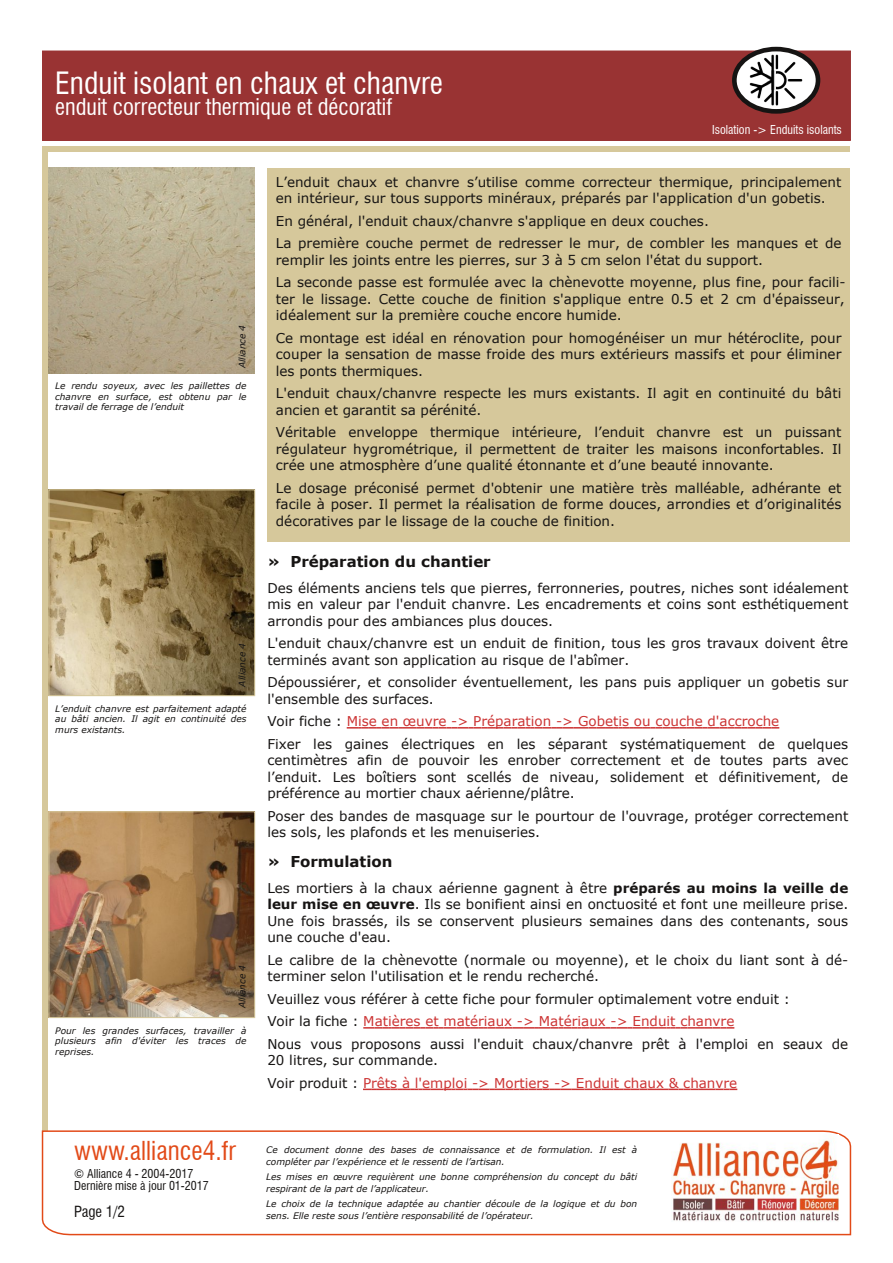
<style>
.page{position:relative;width:893px;height:1263px;background:#fff}
.page>*{position:absolute;margin:0;border:0;box-sizing:border-box;transform-origin:0 0}
.t1{font:condensed 30px "Swiss 721 BT";color:#fff}
.t2{font:condensed 25.5px "Swiss 721 BT";color:#e24a18}
.t3{font:condensed 22.5px "Swiss 721 BT";color:#fff}
.t4{font:700 15px "Verdana";color:#161413}
.t5{font:condensed 15px "Swiss 721 BT";color:#161413}
.t6{font:13.5px/16.5px "Verdana";color:#161413}
.t7{font:13.5px/22.5px "Verdana";color:#c33}
.t8{font:condensed 12px/12px "Swiss 721 BT";color:#161413}
.t9{font:condensed 12px "Swiss 721 BT";color:#fff}
.t10{font:italic 9px/10.5px "Verdana";color:#161413}
.s1{color:#c33}
.s2{font-weight:700}
.s3{color:#161413}
</style>
<div class="page">
<div style="left:43px;top:147px;width:5px;height:1025px;background:#d6c89b"></div>
<svg style="left:41px;top:1130px;width:811px;height:106px"></svg>
<div style="left:43px;top:51px;width:807px;height:89px;background:#933"></div>
<div style="left:43px;top:146px;width:807px;height:6px;background:#d6c89b"></div>
<img style="left:671px;top:1134px;width:167px;height:95px">
<svg style="left:734px;top:49px;width:84px;height:62px"></svg>
<div style="left:732px;top:47px;width:88px;height:67px;border:5px solid #161413;border-radius:50%"></div>
<img style="left:750px;top:55px;width:52px;height:51px">
<img style="left:51px;top:814px;width:202px;height:201px">
<div style="left:49px;top:812px;width:206px;height:205px;border:1px solid #d6c89b"></div>
<img style="left:51px;top:492px;width:202px;height:202px">
<div style="left:49px;top:490px;width:206px;height:206px;border:1px solid #d6c89b"></div>
<img style="left:49px;top:168px;width:205px;height:205px">
<svg style="left:347px;top:727px;width:432px;height:1px"></svg>
<svg style="left:363px;top:1027px;width:371px;height:1px"></svg>
<svg style="left:363px;top:1088px;width:374px;height:2px"></svg>
<div style="left:267px;top:168px;width:583px;height:373px;background:#d6c89b"></div>
<h1 class="t1" style="left:55px;top:65px;width:389px">Enduit isolant en chaux et chanvre</h1>
<h3 class="t3" style="left:55px;top:93px;width:338px">enduit correcteur thermique et décoratif</h3>
<p class="t9" style="left:712px;top:122px;width:131px">Isolation -&gt; Enduits isolants</p>
<p class="t10" style="left:237px;top:368px;width:45px;rotate:-90deg">Alliance 4</p>
<p class="t10" style="left:55px;top:380px;width:193px;text-align:justify">Le rendu soyeux, avec les paillettes de chanvre en surface, est obtenu par le travail de ferrage de l’enduit</p>
<p class="t10" style="left:237px;top:686px;width:45px;rotate:-90deg">Alliance 4</p>
<p class="t10" style="left:55px;top:703px;width:193px;text-align:justify">L’enduit chanvre est parfaitement adapté au bâti ancien. Il agit en continuité des murs existants.</p>
<p class="t10" style="left:237px;top:1008px;width:45px;rotate:-90deg">Alliance 4</p>
<p class="t10" style="left:55px;top:1025px;width:193px;text-align:justify">Pour les grandes surfaces, travailler à plusieurs afin d'éviter les traces de reprises.</p>
<p class="t6" style="left:276px;top:173px;width:567px">L’enduit chaux et chanvre s’utilise comme correcteur thermique, principalement en intérieur, sur tous supports minéraux, préparés par l'application d'un gobetis.</p>
<p class="t6" style="left:276px;top:209px;width:567px;line-height:22.5px">En général, l'enduit chaux/chanvre s'applique en deux couches.<br>La première couche permet de redresser le mur, de combler les manques et de</p>
<p class="t6" style="left:276px;top:248px;width:571px;line-height:22.5px">remplir les joints entre les pierres, sur 3 à 5 cm selon l'état du support.<br>La seconde passe est formulée avec la chènevotte moyenne, plus fine, pour facili-</p>
<p class="t6" style="left:276px;top:290px;width:570px">ter le lissage. Cette couche de finition s'applique entre 0.5 et 2 cm d'épaisseur, idéalement sur la première couche encore humide.</p>
<p class="t6" style="left:276px;top:329px;width:567px;text-align:justify">Ce montage est idéal en rénovation pour homogénéiser un mur hétéroclite, pour couper la sensation de masse froide des murs extérieurs massifs et pour éliminer les ponts thermiques.</p>
<p class="t6" style="left:276px;top:385px;width:567px">L'enduit chaux/chanvre respecte les murs existants. Il agit en continuité du bâti ancien et garantit sa pérénité.</p>
<p class="t6" style="left:276px;top:424px;width:567px;text-align:justify">Véritable enveloppe thermique intérieure, l’enduit chanvre est un puissant régulateur hygrométrique, il permettent de traiter les maisons inconfortables. Il crée une atmosphère d’une qualité étonnante et d’une beauté innovante.</p>
<p class="t6" style="left:276px;top:479px;width:567px;text-align:justify">Le dosage préconisé permet d'obtenir une matière très malléable, adhérante et facile à poser. Il permet la réalisation de forme douces, arrondies et d’originalités décoratives par le lissage de la couche de finition.</p>
<p class="t4" style="left:267px;top:552px;width:225px">» Préparation du chantier</p>
<p class="t6" style="left:267px;top:579px;width:582px;text-align:justify">Des éléments anciens tels que pierres, ferronneries, poutres, niches sont idéalement mis en valeur par l'enduit chanvre. Les encadrements et coins sont esthétiquement arrondis pour des ambiances plus douces.</p>
<p class="t6" style="left:267px;top:635px;width:582px">L'enduit chaux/chanvre est un enduit de finition, tous les gros travaux doivent être terminés avant son application au risque de l'abîmer.</p>
<p class="t6" style="left:267px;top:674px;width:582px">Dépoussiérer, et consolider éventuellement, les pans puis appliquer un gobetis sur l'ensemble des surfaces.</p>
<p class="t6" style="left:267px;top:710px;width:582px;line-height:22.5px">Voir fiche : <span class="s1">Mise en œuvre -&gt; Préparation -&gt; Gobetis ou couche d'accroche<br></span>Fixer les gaines électriques en les séparant systématiquement de quelques</p>
<p class="t6" style="left:267px;top:752px;width:582px;text-align:justify">centimètres afin de pouvoir les enrober correctement et de toutes parts avec l’enduit. Les boîtiers sont scellés de niveau, solidement et définitivement, de préférence au mortier chaux aérienne/plâtre.</p>
<p class="t6" style="left:267px;top:807px;width:582px">Poser des bandes de masquage sur le pourtour de l'ouvrage, protéger correctement les sols, les plafonds et les menuiseries.</p>
<p class="t4" style="left:267px;top:852px;width:127px">» Formulation</p>
<p class="t6" style="left:267px;top:879px;width:582px;text-align:justify">Les mortiers à la chaux aérienne gagnent à être <span class="s2">préparés au moins la veille de leur mise en œuvre</span>. Ils se bonifient ainsi en onctuosité et font une meilleure prise.<br>Une fois brassés, ils se conservent plusieurs semaines dans des contenants, sous une couche d'eau.</p>
<p class="t6" style="left:267px;top:951px;width:582px">Le calibre de la chènevotte (normale ou moyenne), et le choix du liant sont à dé&shy;terminer selon l'utilisation et le rendu recherché.</p>
<p class="t6" style="left:267px;top:987px;width:582px;line-height:22.5px">Veuillez vous référer à cette fiche pour formuler optimalement votre enduit :<br>Voir la fiche : <span class="s1">Matières et matériaux -&gt; Matériaux -&gt; Enduit chanvre<br></span>Nous vous proposons aussi l'enduit chaux/chanvre prêt à l'emploi en seaux de</p>
<p class="t7" style="left:267px;top:1049px;width:471px"><span class="s3">20 litres, sur commande.<br>Voir produit :</span> Prêts à l'emploi -&gt; Mortiers -&gt; Enduit chaux &amp; chanvre</p>
<h2 class="t2" style="left:74px;top:1135px;width:163px">www.alliance4.fr</h2>
<p class="t8" style="left:74px;top:1167px;width:136px">© Alliance 4 - 2004-2017<br>Dernière mise à jour 01-2017</p>
<p class="t5" style="left:74px;top:1202px;width:52px">Page 1/2</p>
<p class="t10" style="left:266px;top:1143px;width:372px;line-height:12px">Ce document donne des bases de connaissance et de formulation. Il est à compléter par l’expérience et le ressenti de l’artisan.</p>
<p class="t10" style="left:266px;top:1170px;width:372px;line-height:12px">Les mises en œuvre requièrent une bonne compréhension du concept du bâti respirant de la part de l’applicateur.</p>
<p class="t10" style="left:266px;top:1197px;width:372px;line-height:12px">Le choix de la technique adaptée au chantier découle de la logique et du bon sens. Elle reste sous l’entière responsabilité de l’opérateur.</p>
</div>
